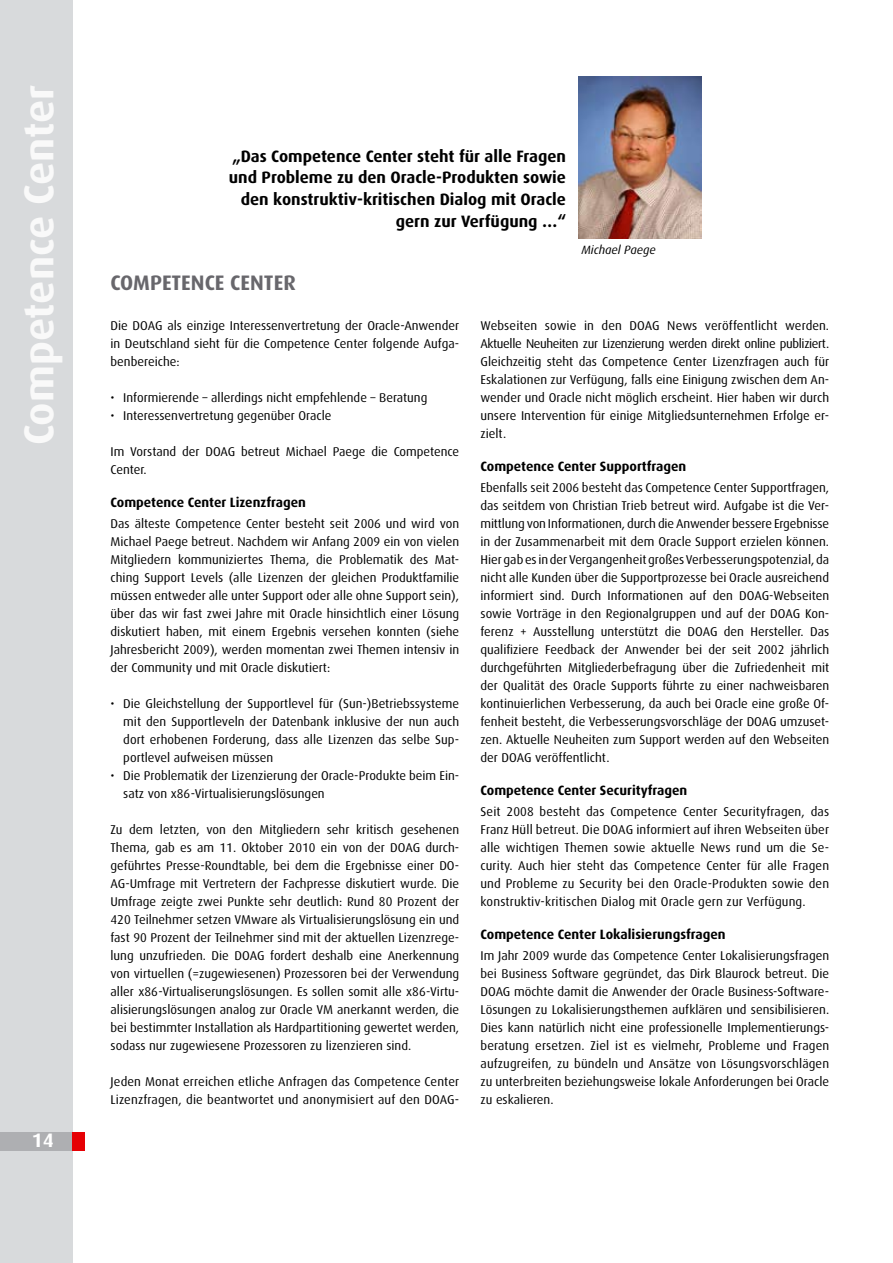
<style>
.page{position:relative;width:893px;height:1263px;background:#fff}
.page>*{position:absolute;margin:0;border:0;box-sizing:border-box;transform-origin:0 0}
.t1{font:700 42px "Dax";letter-spacing:-.005em;color:#f9f9f9}
.t2{font:700 21px "Dax";color:#68676c}
.t3{font:700 19.5px "Dax";color:#fff}
.t4{font:700 16.5px/21.8px "Dax";color:#000;text-align:right}
.t5{font:700 13.5px "Dax";color:#000}
.t6{font:12.75px/18px "Dax";color:#000;text-align:justify}
.t7{font:italic 12px "Dax Pro";color:#000}
</style>
<div class="page">
<div style="left:0;top:0;width:72px;height:1263px;background:#d8dadc"></div>
<div style="left:0;top:1132px;width:72px;height:18px;background:#aeafb2"></div>
<div style="left:72px;top:1132px;width:13px;height:18px;background:#e60004"></div>
<img style="left:579px;top:77px;width:123px;height:161px">
<h1 class="t1" style="left:15px;top:445px;width:362px;rotate:-90deg">Competence Center</h1>
<h3 class="t3" style="left:32px;top:1129px;width:23px">14</h3>
<p class="t4" style="left:229px;top:145px;width:339px">„Das Competence Center steht für alle Fragen und Probleme zu den Oracle-Produkten sowie den konstruktiv-kritischen Dialog mit Oracle gern zur Verfügung …“</p>
<p class="t7" style="left:581px;top:242px;width:76px">Michael Paege</p>
<h2 class="t2" style="left:111px;top:271px;width:187px">COMPETENCE CENTER</h2>
<p class="t6" style="left:111px;top:317px;width:350px">Die DOAG als einzige Interessenvertretung der Oracle-Anwender in Deutschland sieht für die Competence Center folgende Aufga&shy;benbereiche:</p>
<p class="t6" style="left:111px;top:389px;width:318px">• Informierende – allerdings nicht empfehlende – Beratung</p>
<p class="t6" style="left:111px;top:407px;width:222px">• Interessenvertretung gegenüber Oracle</p>
<p class="t6" style="left:111px;top:443px;width:350px">Im Vorstand der DOAG betreut Michael Paege die Competence<br>Center.</p>
<p class="t5" style="left:111px;top:495px;width:197px">Competence Center Lizenzfragen</p>
<p class="t6" style="left:111px;top:515px;width:350px">Das älteste Competence Center besteht seit 2006 und wird von Michael Paege betreut. Nachdem wir Anfang 2009 ein von vielen Mitgliedern kommuniziertes Thema, die Problematik des Mat&shy;ching Support Levels (alle Lizenzen der gleichen Produktfamilie müssen entweder alle unter Support oder alle ohne Support sein), über das wir fast zwei Jahre mit Oracle hinsichtlich einer Lösung diskutiert haben, mit einem Ergebnis versehen konnten (siehe Jahresbericht 2009), werden momentan zwei Themen intensiv in der Community und mit Oracle diskutiert:</p>
<p class="t6" style="left:123px;top:695px;width:337px;text-indent:-13px">• Die Gleichstellung der Supportlevel für (Sun-)Betriebssysteme mit den Supportleveln der Datenbank inklusive der nun auch dort erhobenen Forderung, dass alle Lizenzen das selbe Sup&shy;portlevel aufweisen müssen</p>
<p class="t6" style="left:123px;top:767px;width:337px;text-indent:-13px">• Die Problematik der Lizenzierung der Oracle-Produkte beim Ein&shy;satz von x86-Virtualisierungslösungen</p>
<p class="t6" style="left:111px;top:821px;width:350px">Zu dem letzten, von den Mitgliedern sehr kritisch gesehenen Thema, gab es am 11. Oktober 2010 ein von der DOAG durch&shy;geführtes Presse-Roundtable, bei dem die Ergebnisse einer DO-AG-Umfrage mit Vertretern der Fachpresse diskutiert wurde. Die Umfrage zeigte zwei Punkte sehr deutlich: Rund 80 Prozent der 420 Teilnehmer setzen VMware als Virtualisierungslösung ein und fast 90 Prozent der Teilnehmer sind mit der aktuellen Lizenzrege&shy;lung unzufrieden. Die DOAG fordert deshalb eine Anerkennung von virtuellen (=zugewiesenen) Prozessoren bei der Verwendung aller x86-Virtualiserungslösungen. Es sollen somit alle x86-Virtu&shy;alisierungslösungen analog zur Oracle VM anerkannt werden, die bei bestimmter Installation als Hardpartitioning gewertet werden, sodass nur zugewiesene Prozessoren zu lizenzieren sind.</p>
<p class="t6" style="left:111px;top:1073px;width:350px">Jeden Monat erreichen etliche Anfragen das Competence Center<br>Lizenzfragen, die beantwortet und anonymisiert auf den DOAG-</p>
<p class="t6" style="left:480px;top:317px;width:350px">Webseiten sowie in den DOAG News veröffentlicht werden.<br>Aktuelle Neuheiten zur Lizenzierung werden direkt online publiziert.<br>Gleichzeitig steht das Competence Center Lizenzfragen auch für Eskalationen zur Verfügung, falls eine Einigung zwischen dem An&shy;wender und Oracle nicht möglich erscheint. Hier haben wir durch unsere Intervention für einige Mitgliedsunternehmen Erfolge er&shy;zielt.</p>
<p class="t5" style="left:480px;top:459px;width:207px">Competence Center Supportfragen</p>
<p class="t6" style="left:480px;top:479px;width:350px">Ebenfalls seit 2006 besteht das Competence Center Supportfragen, das seitdem von Christian Trieb betreut wird. Aufgabe ist die Ver&shy;mittlung von Informationen, durch die Anwender bessere Ergebnisse in der Zusammenarbeit mit dem Oracle Support erzielen können.<br>Hier gab es in der Vergangenheit großes Verbesserungspotenzial, da nicht alle Kunden über die Supportprozesse bei Oracle ausreichend informiert sind. Durch Informationen auf den DOAG-Webseiten sowie Vorträge in den Regionalgruppen und auf der DOAG Kon&shy;ferenz + Ausstellung unterstützt die DOAG den Hersteller. Das qualifiziere Feedback der Anwender bei der seit 2002 jährlich durchgeführten Mitgliederbefragung über die Zufriedenheit mit der Qualität des Oracle Supports führte zu einer nachweisbaren kontinuierlichen Verbesserung, da auch bei Oracle eine große Of&shy;fenheit besteht, die Verbesserungsvorschläge der DOAG umzuset&shy;zen. Aktuelle Neuheiten zum Support werden auf den Webseiten der DOAG veröffentlicht.</p>
<p class="t5" style="left:480px;top:783px;width:208px">Competence Center Securityfragen</p>
<p class="t6" style="left:480px;top:803px;width:350px">Seit 2008 besteht das Competence Center Securityfragen, das Franz Hüll betreut. Die DOAG informiert auf ihren Webseiten über alle wichtigen Themen sowie aktuelle News rund um die Se&shy;curity. Auch hier steht das Competence Center für alle Fragen und Probleme zu Security bei den Oracle-Produkten sowie den konstruktiv-kritischen Dialog mit Oracle gern zur Verfügung.</p>
<p class="t5" style="left:480px;top:927px;width:247px">Competence Center Lokalisierungsfragen</p>
<p class="t6" style="left:480px;top:947px;width:350px">Im Jahr 2009 wurde das Competence Center Lokalisierungsfragen bei Business Software gegründet, das Dirk Blaurock betreut. Die DOAG möchte damit die Anwender der Oracle Business-Software-Lösungen zu Lokalisierungsthemen aufklären und sensibilisieren.<br>Dies kann natürlich nicht eine professionelle Implementierungs&shy;beratung ersetzen. Ziel ist es vielmehr, Probleme und Fragen aufzugreifen, zu bündeln und Ansätze von Lösungsvorschlägen zu unterbreiten beziehungsweise lokale Anforderungen bei Oracle zu eskalieren.</p>
</div>
